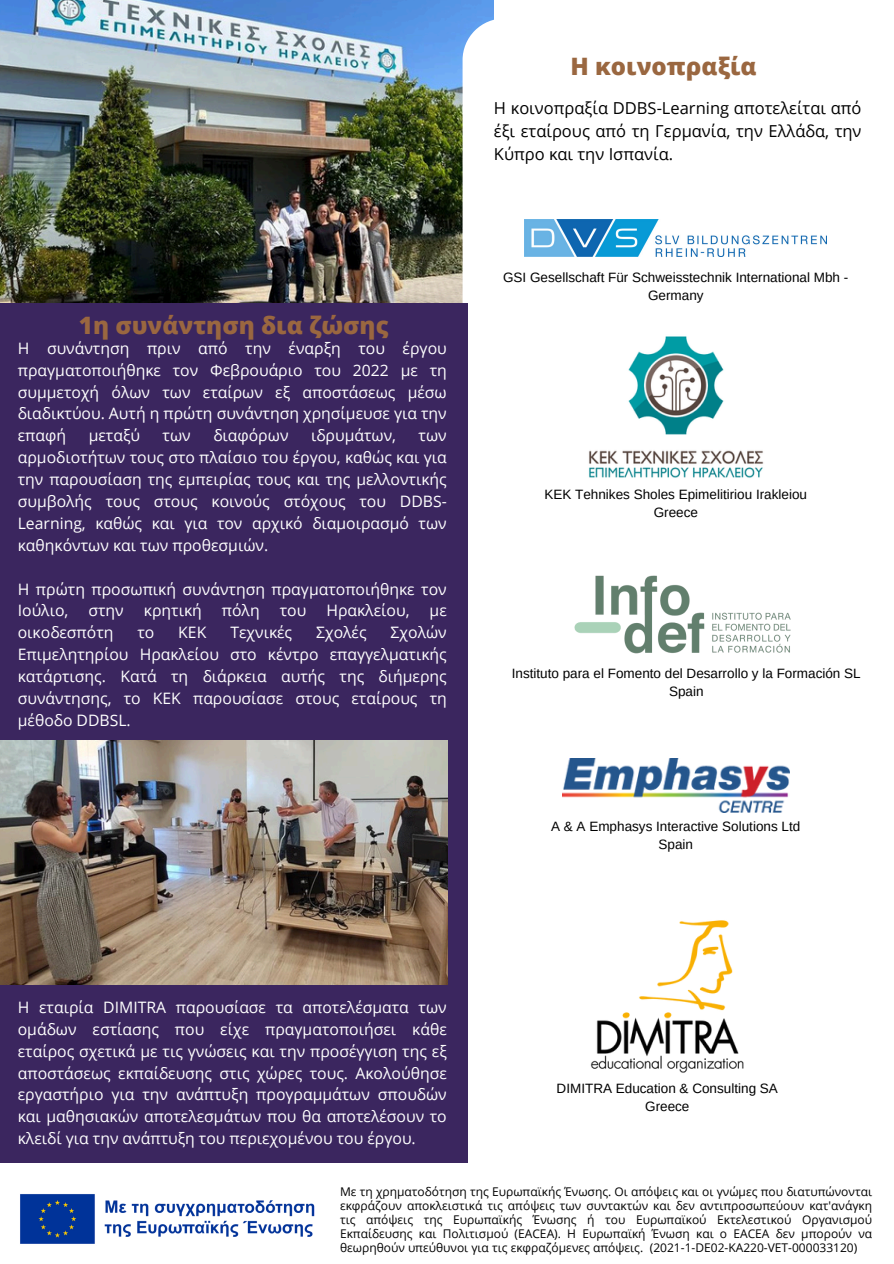
<style>
.page{position:relative;width:894px;height:1264px;background:#fff}
.page>*{position:absolute;margin:0;border:0;box-sizing:border-box;transform-origin:0 0}
.t1{font:800 24px "Open Sans";color:#9a6740}
.t2{font:16.5px/22.5px "Open Sans";color:#000;text-align:justify}
.t3{font:15.75px/21.9px "Open Sans";color:#fff;text-align:justify}
.t4{font:13.5px/18px "Arimo";color:#000;text-align:center}
.t5{font:12px/14px "Open Sans";color:#000;text-align:justify}
</style>
<div class="page">
<img style="left:0;top:0;width:493px;height:303px">
<svg style="left:462px;top:18px;width:365px;height:949px"></svg>
<img style="left:524px;top:220px;width:302px;height:37px">
<img style="left:549px;top:893px;width:236px;height:180px">
<img style="left:560px;top:564px;width:245px;height:102px">
<img style="left:562px;top:758px;width:227px;height:54px">
<img style="left:587px;top:330px;width:177px;height:151px">
<div style="left:0;top:303px;width:467px;height:860px;background:#3b265f"></div>
<img style="left:0;top:740px;width:447px;height:244px">
<img style="left:20px;top:1194px;width:295px;height:50px">
<h3 class="t1" style="left:570px;top:49px;width:188px">Η κοινοπραξία</h3>
<p class="t2" style="left:493px;top:97px;width:369px">Η κοινοπραξία DDBS-Learning αποτελείται από έξι εταίρους από τη Γερμανία, την Ελλάδα, την Κύπρο και την Ισπανία.</p>
<h2 class="t1" style="left:79px;top:308px;width:311px">1η συνάντηση δια ζώσης</h2>
<h2 class="t3" style="left:18px;top:337px;width:430px">Η συνάντηση πριν από την έναρξη του έργου πραγματοποιήθηκε τον Φεβρουάριο του 2022 με τη συμμετοχή όλων των εταίρων εξ αποστάσεως μέσω διαδικτύου. Αυτή η πρώτη συνάντηση χρησίμευσε για την επαφή</h2>
<h2 class="t3" style="left:89px;top:424px;width:53px">μεταξύ</h2>
<h2 class="t3" style="left:163px;top:424px;width:30px">των</h2>
<h2 class="t3" style="left:213px;top:424px;width:77px">διαφόρων</h2>
<h2 class="t3" style="left:311px;top:424px;width:86px">ιδρυμάτων,</h2>
<h2 class="t3" style="left:18px;top:424px;width:430px;text-indent:401px">των αρμοδιοτήτων τους στο πλαίσιο του έργου, καθώς και για την παρουσίαση της εμπειρίας τους και της μελλοντικής συμβολής τους στους κοινούς στόχους του DDBS-Learning, καθώς και για τον αρχικό διαμοιρασμό των καθηκόντων και των προθεσμιών.</h2>
<p class="t3" style="left:18px;top:577px;width:430px">Η πρώτη προσωπική συνάντηση πραγματοποιήθηκε τον<br>Ιούλιο,</p>
<p class="t3" style="left:88px;top:599px;width:37px">στην</p>
<p class="t3" style="left:144px;top:599px;width:59px">κρητική</p>
<p class="t3" style="left:222px;top:599px;width:39px">πόλη</p>
<p class="t3" style="left:280px;top:599px;width:28px">του</p>
<p class="t3" style="left:326px;top:599px;width:85px">Ηρακλείου,</p>
<p class="t3" style="left:429px;top:599px;width:19px">με</p>
<p class="t3" style="left:18px;top:621px;width:97px">οικοδεσπότη</p>
<p class="t3" style="left:137px;top:621px;width:18px">το</p>
<p class="t3" style="left:178px;top:621px;width:30px">ΚΕΚ</p>
<p class="t3" style="left:230px;top:621px;width:63px">Τεχνικές</p>
<p class="t3" style="left:316px;top:621px;width:52px">Σχολές</p>
<p class="t3" style="left:18px;top:621px;width:430px;text-indent:373px">Σχολών Επιμελητηρίου Ηρακλείου στο κέντρο επαγγελματικής κατάρτισης. Κατά τη διάρκεια αυτής της διήμερης συνάντησης, το ΚΕΚ παρουσίασε στους εταίρους τη μέθοδο DDBSL.</p>
<p class="t4" style="left:503px;top:269px;width:346px">GSI Gesellschaft Für Schweisstechnik International Mbh -<br>Germany</p>
<h3 class="t4" style="left:544px;top:485px;width:264px">KEK Tehnikes Sholes Epimelitiriou Irakleiou<br>Greece</h3>
<h1 class="t4" style="left:511px;top:664px;width:350px">Instituto para el Fomento del Desarrollo y la Formación SL<br>Spain</h1>
<p class="t4" style="left:551px;top:817px;width:250px">A &amp; A Emphasys Interactive Solutions Ltd<br>Spain</p>
<h3 class="t3" style="left:18px;top:995px;width:430px">Η εταιρία DIMITRA παρουσίασε τα αποτελέσματα των ομάδων εστίασης που είχε πραγματοποιήσει κάθε εταίρος σχετικά με τις γνώσεις και την προσέγγιση της εξ αποστάσεως εκπαίδευσης στις χώρες τους. Ακολούθησε εργαστήριο για την ανάπτυξη προγραμμάτων σπουδών και μαθησιακών αποτελεσμάτων που θα αποτελέσουν το κλειδί για την ανάπτυξη του περιεχομένου του έργου.</h3>
<p class="t5" style="left:340px;top:1183px;width:533px">Με τη χρηματοδότηση της Ευρωπαϊκής Ένωσης. Οι απόψεις και οι γνώμες που διατυπώνονται εκφράζουν αποκλειστικά τις απόψεις των συντακτών και δεν αντιπροσωπεύουν κατ'ανάγκη τις απόψεις της Ευρωπαϊκής Ένωσης ή του Ευρωπαϊκού Εκτελεστικού Οργανισμού Εκπαίδευσης και Πολιτισμού (EACEA). Η Ευρωπαϊκή Ένωση και ο EACEA δεν μπορούν να θεωρηθούν υπεύθυνοι για τις εκφραζόμενες απόψεις. (2021-1-DE02-KA220-VET-000033120)</p>
<h2 class="t4" style="left:556px;top:1078px;width:223px">DIMITRA Education &amp; Consulting SA<br>Greece</h2>
</div>
